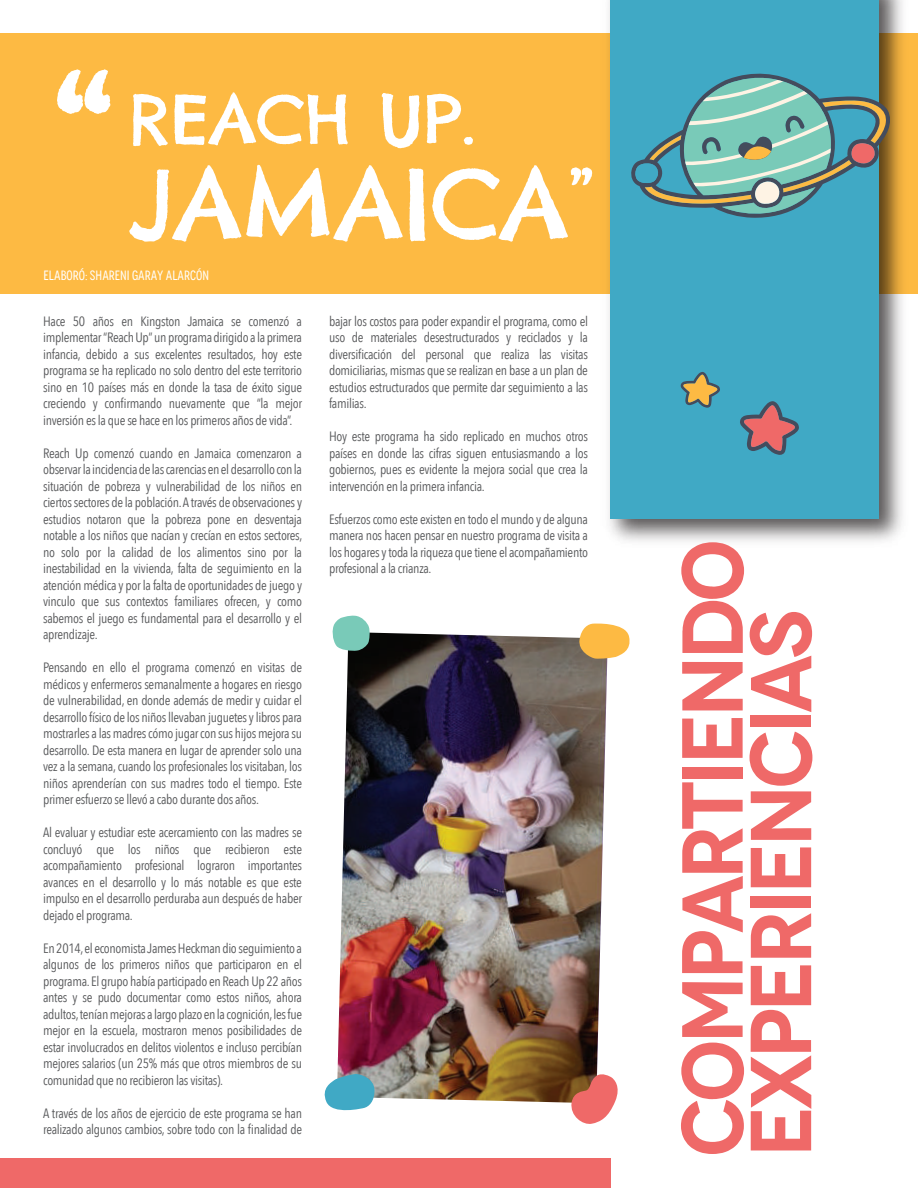
<style>
.page{position:relative;width:918px;height:1188px;background:#fff}
.page>*{position:absolute;margin:0;border:0;box-sizing:border-box;transform-origin:0 0}
.t1{font:97.05px "Chelsea Market";color:#fff}
.t2{font:600 86.4px/68.6px "Novecento";letter-spacing:-.05em;color:#ef6968}
.t3{font:67.35px "Chelsea Market";color:#fff}
.t4{font:13.5px/16.5px "Avenir Next Condensed";letter-spacing:-.025em;color:#57585a;text-align:justify}
.t5{font:condensed 13.5px "Novecento";color:#fff}
</style>
<div class="page">
<div style="left:0;top:33px;width:918px;height:260px;background:#fdba43"></div>
<img style="left:598px;top:0;width:315px;height:542px">
<div style="left:610px;top:0;width:269px;height:519px;background:#40a9c5"></div>
<div style="left:0;top:1159px;width:611px;height:29px;background:#ef6968"></div>
<img style="left:337px;top:632px;width:271px;height:471px">
<svg style="left:570px;top:1072px;width:48px;height:52px"></svg>
<svg style="left:578px;top:623px;width:52px;height:36px;background:#f4c064"></svg>
<svg style="left:324px;top:1074px;width:51px;height:37px"></svg>
<svg style="left:332px;top:615px;width:38px;height:36px"></svg>
<svg style="left:631px;top:70px;width:260px;height:148px"></svg>
<svg style="left:740px;top:401px;width:59px;height:54px"></svg>
<svg style="left:680px;top:372px;width:40px;height:36px"></svg>
<h1 class="t1" style="left:51px;top:142px;width:545px"><sup>“</sup>JAMAICA<sup>”</sup></h1>
<h3 class="t3" style="left:129px;top:76px;width:348px">REACH UP.</h3>
<p class="t5" style="left:44px;top:268px;width:167px">ELABORÓ: SHARENI GARAY ALARCÓN</p>
<p class="t4" style="left:43px;top:312px;width:260px">Hace 50 años en Kingston Jamaica se comenzó a implementar “Reach Up” un programa dirigido a la primera infancia, debido a sus excelentes resultados, hoy este programa se ha replicado no solo dentro del este territorio sino en 10 países más en donde la tasa de éxito sigue creciendo y confirmando nuevamente que “la mejor inversión es la que se hace en los primeros años de vida”.</p>
<p class="t4" style="left:43px;top:444px;width:261px">Reach Up comenzó cuando en Jamaica comenzaron a observar la incidencia de las carencias en el desarrollo con la situación de pobreza y vulnerabilidad de los niños en ciertos sectores de la población. A través de observaciones y estudios notaron que la pobreza pone en desventaja notable a los niños que nacían y crecían en estos sectores, no solo por la calidad de los alimentos sino por la inestabilidad en la vivienda, falta de seguimiento en la atención médica y por la falta de oportunidades de juego y vinculo que sus contextos familiares ofrecen, y como sabemos el juego es fundamental para el desarrollo y el aprendizaje.</p>
<p class="t4" style="left:43px;top:659px;width:260px">Pensando en ello el programa comenzó en visitas de médicos y enfermeros semanalmente a hogares en riesgo de vulnerabilidad, en donde además de medir y cuidar el desarrollo físico de los niños llevaban juguetes y libros para mostrarles a las madres cómo jugar con sus hijos mejora su desarrollo. De esta manera en lugar de aprender solo una vez a la semana, cuando los profesionales los visitaban, los niños aprenderían con sus madres todo el tiempo. Este primer esfuerzo se llevó a cabo durante dos años.</p>
<p class="t4" style="left:43px;top:824px;width:260px">Al evaluar y estudiar este acercamiento con las madres se concluyó que los niños que recibieron este acompañamiento profesional lograron importantes avances en el desarrollo y lo más notable es que este impulso en el desarrollo perduraba aun después de haber dejado el programa.</p>
<p class="t4" style="left:43px;top:939px;width:260px">En 2014, el economista James Heckman dio seguimiento a algunos de los primeros niños que participaron en el programa. El grupo había participado en Reach Up 22 años antes y se pudo documentar como estos niños, ahora adultos, tenían mejoras a largo plazo en la cognición, les fue mejor en la escuela, mostraron menos posibilidades de estar involucrados en delitos violentos e incluso percibían mejores salarios (un 25% más que otros miembros de su comunidad que no recibieron las visitas).</p>
<p class="t4" style="left:43px;top:1104px;width:260px">A través de los años de ejercicio de este programa se han realizado algunos cambios, sobre todo con la finalidad de</p>
<p class="t4" style="left:329px;top:312px;width:260px">bajar los costos para poder expandir el programa, como el uso de materiales desestructurados y reciclados y la diversificación del personal que realiza las visitas domiciliarias, mismas que se realizan en base a un plan de estudios estructurados que permite dar seguimiento a las familias.</p>
<p class="t4" style="left:329px;top:428px;width:260px">Hoy este programa ha sido replicado en muchos otros países en donde las cifras siguen entusiasmando a los gobiernos, pues es evidente la mejora social que crea la intervención en la primera infancia.</p>
<p class="t4" style="left:329px;top:510px;width:260px">Esfuerzos como este existen en todo el mundo y de alguna manera nos hacen pensar en nuestro programa de visita a los hogares y toda la riqueza que tiene el acompañamiento profesional a la crianza.</p>
<h2 class="t2" style="left:679px;top:1157px;width:620px;rotate:-90deg">compartiendo experiencias</h2>
</div>
